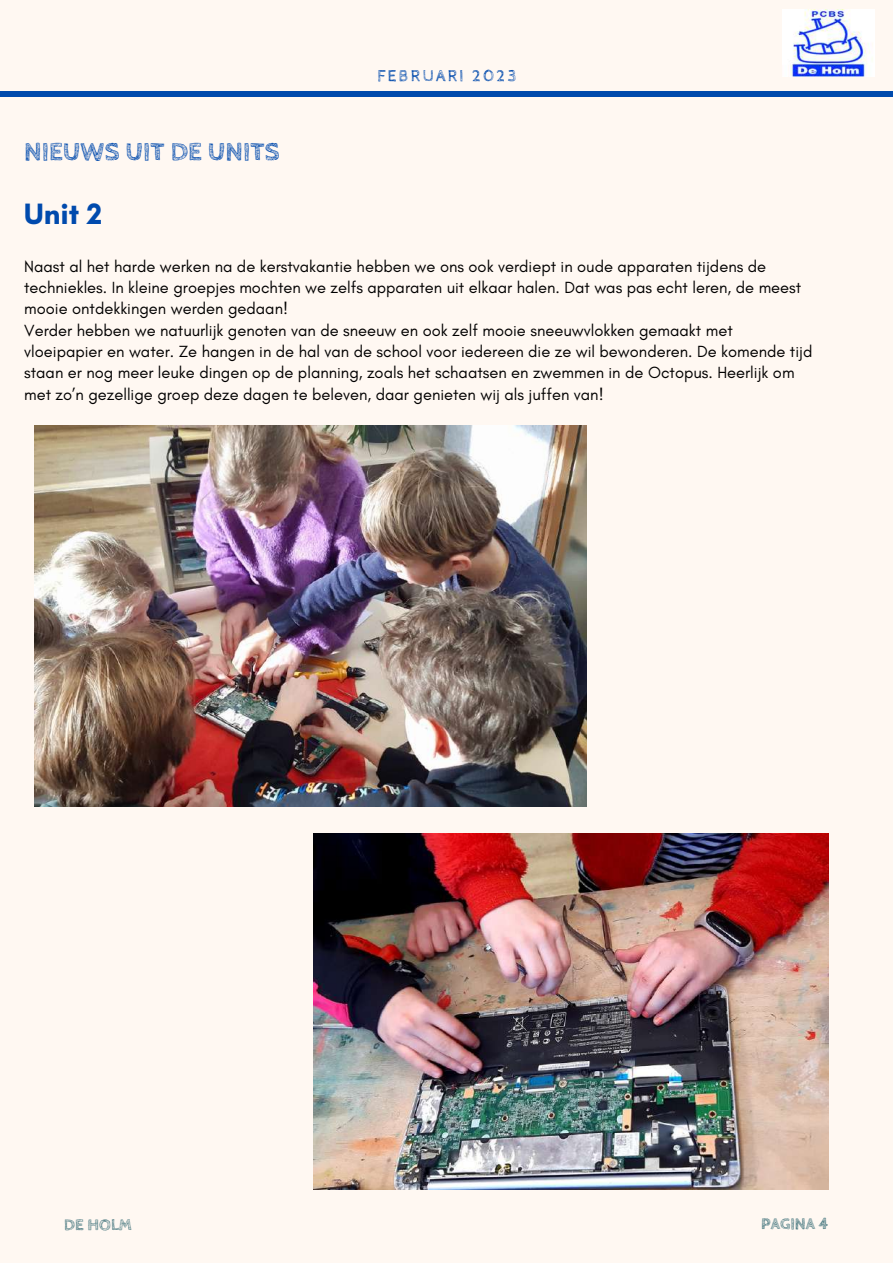
<style>
.page{position:relative;width:893px;height:1264px;background:#fff}
.page>*{position:absolute;margin:0;border:0;box-sizing:border-box;transform-origin:0 0}
.t1{font:700 30px "Glacial Indifference";color:#004aad}
.t2{font:700 26.4px "Cabin Sketch";color:#004aad}
.t3{font:16.5px/21.3px "Glacial Indifference";color:#000}
.t4{font:700 16.5px "Cabin Sketch";color:#2a636d}
.t5{font:16.5px "Cabin Sketch";letter-spacing:.14em;color:#004aad}
</style>
<div class="page">
<div style="left:0;top:0;width:892px;height:1262px;background:#fff8f2"></div>
<div style="left:0;top:92px;width:892px;height:5px;background:#004aad"></div>
<img style="left:782px;top:9px;width:92px;height:68px">
<img style="left:35px;top:425px;width:551px;height:381px">
<img style="left:313px;top:833px;width:515px;height:356px">
<h2 class="t2" style="left:24px;top:137px;width:257px">NIEUWS UIT DE UNITS</h2>
<p class="t5" style="left:377px;top:66px;width:140px">FEBRUARI 2023</p>
<h1 class="t1" style="left:24px;top:196px;width:80px">Unit 2</h1>
<p class="t3" style="left:24px;top:255px;width:789px">Naast al het harde werken na de kerstvakantie hebben we ons ook verdiept in oude apparaten tijdens de techniekles. In kleine groepjes mochten we zelfs apparaten uit elkaar halen. Dat was pas echt leren, de meest mooie ontdekkingen werden gedaan!<br>Verder hebben we natuurlijk genoten van de sneeuw en ook zelf mooie sneeuwvlokken gemaakt met vloeipapier en water. Ze hangen in de hal van de school voor iedereen die ze wil bewonderen. De komende tijd staan er nog meer leuke dingen op de planning, zoals het schaatsen en zwemmen in de Octopus. Heerlijk om met zo’n gezellige groep deze dagen te beleven, daar genieten wij als juffen van!</p>
<p class="t4" style="left:64px;top:1215px;width:69px">DE HOLM</p>
<p class="t4" style="left:761px;top:1214px;width:69px">PAGINA 4</p>
</div>
